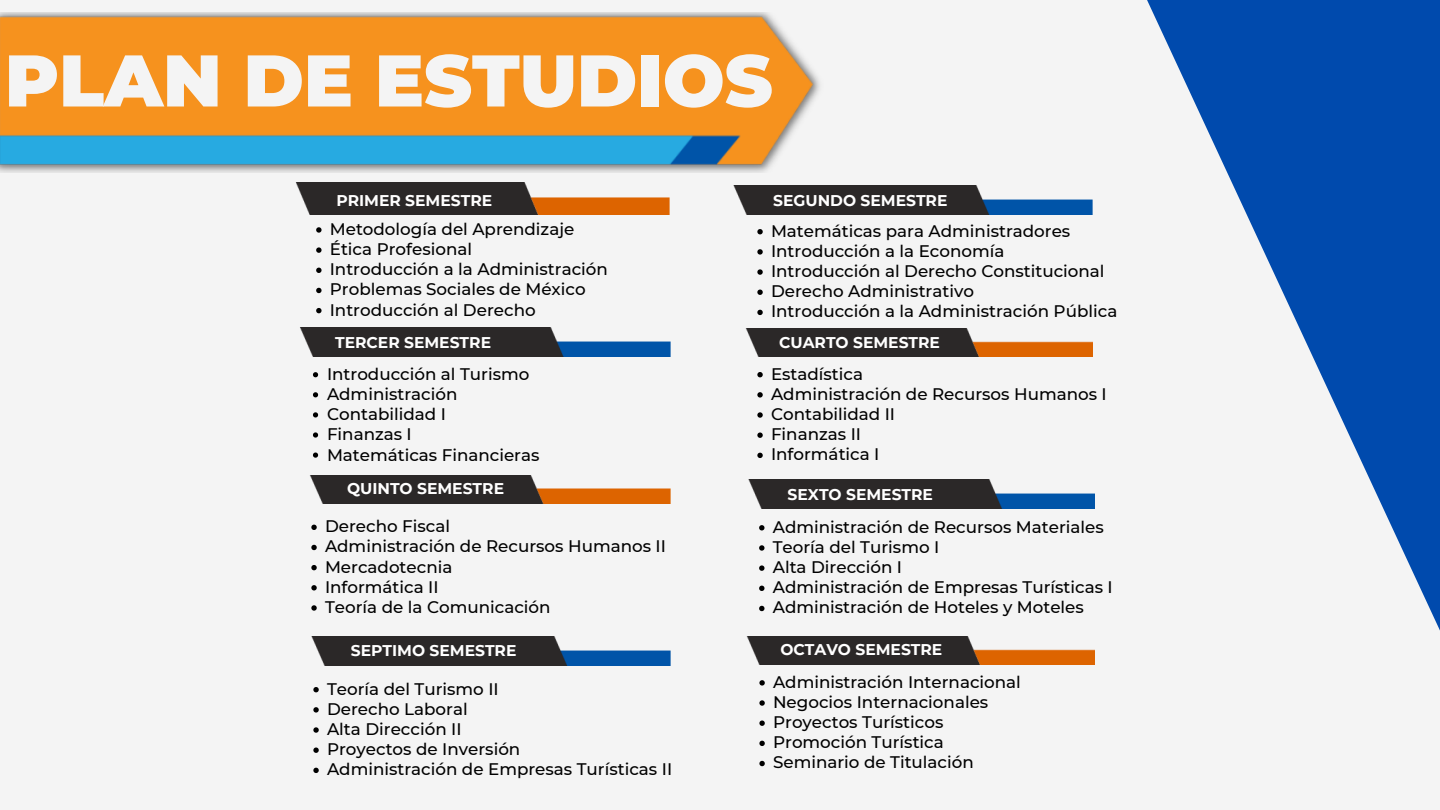
<style>
.page{position:relative;width:1440px;height:810px;background:#f4f4f4}
.page>*{position:absolute;margin:0;border:0;box-sizing:border-box;transform-origin:0 0}
.t1{font:900 73px "Montserrat";color:#f4f4f4}
.t2{font:500 16.7px "Montserrat";color:#000}
.t3{font:700 15.5px "Montserrat";color:#fff}
</style>
<div class="page">
<svg style="left:1147px;top:0;width:293px;height:631px"></svg>
<img style="left:0;top:12px;width:820px;height:160px">
<img style="left:296px;top:183px;width:374px;height:31px">
<img style="left:733px;top:185px;width:359px;height:29px">
<svg style="left:316px;top:227px;width:6px;height:6px"></svg>
<svg style="left:316px;top:247px;width:6px;height:6px"></svg>
<svg style="left:316px;top:268px;width:6px;height:5px"></svg>
<svg style="left:316px;top:288px;width:6px;height:5px"></svg>
<svg style="left:316px;top:308px;width:6px;height:5px"></svg>
<svg style="left:757px;top:229px;width:6px;height:5px"></svg>
<svg style="left:757px;top:249px;width:6px;height:6px"></svg>
<svg style="left:757px;top:269px;width:6px;height:6px"></svg>
<svg style="left:757px;top:290px;width:6px;height:5px"></svg>
<svg style="left:757px;top:310px;width:6px;height:5px"></svg>
<svg style="left:313px;top:372px;width:5px;height:5px"></svg>
<svg style="left:313px;top:392px;width:5px;height:5px"></svg>
<svg style="left:313px;top:412px;width:5px;height:6px"></svg>
<svg style="left:313px;top:432px;width:5px;height:6px"></svg>
<svg style="left:313px;top:453px;width:5px;height:5px"></svg>
<svg style="left:757px;top:372px;width:6px;height:5px"></svg>
<svg style="left:757px;top:392px;width:6px;height:6px"></svg>
<svg style="left:757px;top:412px;width:6px;height:6px"></svg>
<svg style="left:757px;top:433px;width:6px;height:5px"></svg>
<svg style="left:757px;top:453px;width:6px;height:5px"></svg>
<img style="left:300px;top:327px;width:370px;height:30px">
<img style="left:746px;top:329px;width:347px;height:27px">
<img style="left:309px;top:475px;width:361px;height:28px">
<img style="left:748px;top:479px;width:347px;height:30px">
<svg style="left:311px;top:525px;width:6px;height:5px"></svg>
<svg style="left:311px;top:545px;width:6px;height:5px"></svg>
<svg style="left:311px;top:565px;width:6px;height:5px"></svg>
<svg style="left:311px;top:585px;width:6px;height:6px"></svg>
<svg style="left:311px;top:605px;width:6px;height:6px"></svg>
<svg style="left:759px;top:525px;width:6px;height:6px"></svg>
<svg style="left:759px;top:545px;width:6px;height:6px"></svg>
<svg style="left:759px;top:565px;width:6px;height:6px"></svg>
<svg style="left:759px;top:586px;width:6px;height:5px"></svg>
<svg style="left:759px;top:606px;width:6px;height:5px"></svg>
<img style="left:746px;top:636px;width:348px;height:28px">
<svg style="left:759px;top:680px;width:6px;height:6px"></svg>
<svg style="left:759px;top:700px;width:6px;height:6px"></svg>
<svg style="left:759px;top:721px;width:6px;height:5px"></svg>
<svg style="left:759px;top:741px;width:6px;height:5px"></svg>
<svg style="left:759px;top:761px;width:6px;height:5px"></svg>
<img style="left:311px;top:636px;width:359px;height:30px">
<svg style="left:313px;top:687px;width:6px;height:5px"></svg>
<svg style="left:313px;top:707px;width:6px;height:6px"></svg>
<svg style="left:313px;top:727px;width:6px;height:6px"></svg>
<svg style="left:313px;top:748px;width:6px;height:5px"></svg>
<svg style="left:313px;top:768px;width:6px;height:5px"></svg>
<p class="t1" style="left:5px;top:36px;width:769px">PLAN DE ESTUDIOS</p>
<p class="t3" style="left:336px;top:191px;width:157px">PRIMER SEMESTRE</p>
<p class="t3" style="left:773px;top:191px;width:176px">SEGUNDO SEMESTRE</p>
<p class="t2" style="left:330px;top:219px;width:246px">Metodología del Aprendizaje</p>
<p class="t2" style="left:330px;top:239px;width:144px">Ética Profesional</p>
<p class="t2" style="left:330px;top:259px;width:280px">Introducción a la Administración</p>
<p class="t2" style="left:330px;top:279px;width:257px">Problemas Sociales de México</p>
<p class="t2" style="left:330px;top:299px;width:207px">Introducción al Derecho</p>
<p class="t2" style="left:771px;top:221px;width:301px">Matemáticas para Administradores</p>
<p class="t2" style="left:771px;top:241px;width:235px">Introducción a la Economía</p>
<p class="t2" style="left:771px;top:261px;width:335px">Introducción al Derecho Constitucional</p>
<p class="t2" style="left:771px;top:281px;width:205px">Derecho Administrativo</p>
<p class="t2" style="left:771px;top:301px;width:348px">Introducción a la Administración Pública</p>
<p class="t3" style="left:335px;top:333px;width:157px">TERCER SEMESTRE</p>
<p class="t3" style="left:779px;top:333px;width:162px">CUARTO SEMESTRE</p>
<p class="t2" style="left:327px;top:364px;width:204px">Introducción al Turismo</p>
<p class="t2" style="left:327px;top:384px;width:132px">Administración</p>
<p class="t2" style="left:327px;top:404px;width:120px">Contabilidad I</p>
<p class="t2" style="left:327px;top:424px;width:86px">Finanzas I</p>
<p class="t2" style="left:327px;top:444px;width:214px">Matemáticas Financieras</p>
<p class="t2" style="left:771px;top:363px;width:94px">Estadística</p>
<p class="t2" style="left:771px;top:384px;width:337px">Administración de Recursos Humanos I</p>
<p class="t2" style="left:771px;top:404px;width:126px">Contabilidad II</p>
<p class="t2" style="left:771px;top:424px;width:92px">Finanzas II</p>
<p class="t2" style="left:771px;top:444px;width:110px">Informática I</p>
<p class="t3" style="left:347px;top:479px;width:159px">QUINTO SEMESTRE</p>
<p class="t3" style="left:788px;top:485px;width:147px">SEXTO SEMESTRE</p>
<p class="t2" style="left:325px;top:516px;width:127px">Derecho Fiscal</p>
<p class="t2" style="left:325px;top:536px;width:342px">Administración de Recursos Humanos II</p>
<p class="t2" style="left:325px;top:556px;width:129px">Mercadotecnia</p>
<p class="t2" style="left:325px;top:577px;width:115px">Informática II</p>
<p class="t2" style="left:325px;top:597px;width:227px">Teoría de la Comunicación</p>
<p class="t3" style="left:351px;top:641px;width:167px">SEPTIMO SEMESTRE</p>
<p class="t2" style="left:327px;top:678px;width:173px">Teoría del Turismo II</p>
<p class="t2" style="left:327px;top:699px;width:142px">Derecho Laboral</p>
<p class="t2" style="left:327px;top:719px;width:136px">Alta Dirección II</p>
<p class="t2" style="left:327px;top:739px;width:195px">Proyectos de Inversión</p>
<p class="t2" style="left:327px;top:759px;width:347px">Administración de Empresas Turísticas II</p>
<p class="t2" style="left:773px;top:517px;width:333px">Administración de Recursos Materiales</p>
<p class="t2" style="left:773px;top:537px;width:168px">Teoría del Turismo I</p>
<p class="t2" style="left:773px;top:557px;width:131px">Alta Dirección I</p>
<p class="t2" style="left:773px;top:577px;width:342px">Administración de Empresas Turísticas I</p>
<p class="t2" style="left:773px;top:597px;width:313px">Administración de Hoteles y Moteles</p>
<p class="t3" style="left:780px;top:640px;width:163px">OCTAVO SEMESTRE</p>
<p class="t2" style="left:773px;top:672px;width:249px">Administración Internacional</p>
<p class="t2" style="left:773px;top:692px;width:217px">Negocios Internacionales</p>
<p class="t2" style="left:773px;top:712px;width:172px">Proyectos Turísticos</p>
<p class="t2" style="left:773px;top:732px;width:172px">Promoción Turística</p>
<p class="t2" style="left:773px;top:752px;width:202px">Seminario de Titulación</p>
</div>
